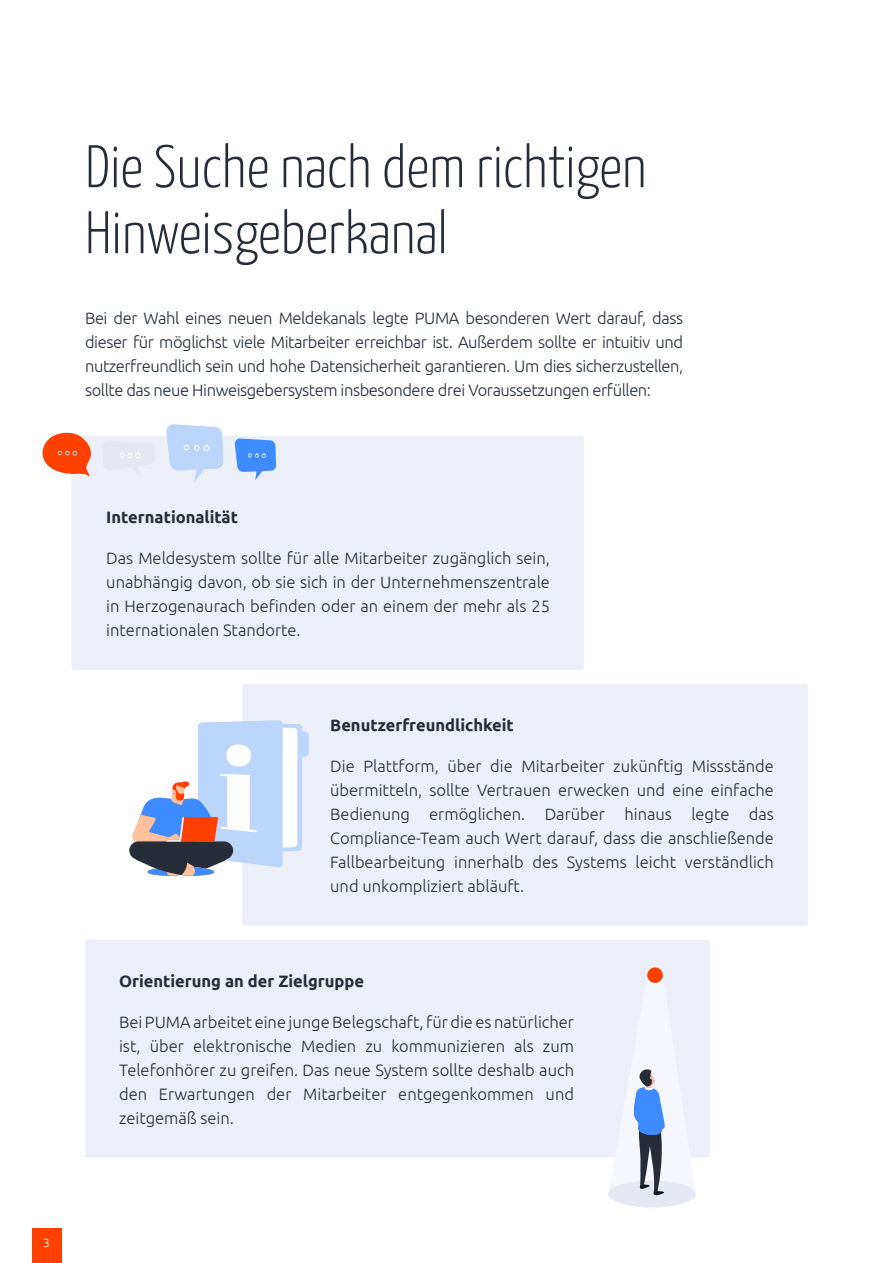
<style>
.page{position:relative;width:893px;height:1263px;background:#fff}
.page>*{position:absolute;margin:0;border:0;box-sizing:border-box;transform-origin:0 0}
.t1{font:300 60px/66px "Yanone Kaffeesatz";color:#262c38}
.t2{font:300 16.5px/24px "Ubuntu";color:#262c38;text-align:justify}
.t3{font:700 16.5px "Ubuntu";color:#262c38}
.t4{font:300 12px "Ubuntu";color:#fff}
</style>
<div class="page">
<div style="left:32px;top:1229px;width:29px;height:34px;background:#ff4000"></div>
<div style="left:72px;top:436px;width:512px;height:234px;background:#eceff8;border-radius:2px"></div>
<svg style="left:120px;top:453px;width:20px;height:5px"></svg>
<svg style="left:43px;top:432px;width:48px;height:45px"></svg>
<svg style="left:234px;top:438px;width:42px;height:42px"></svg>
<svg style="left:166px;top:424px;width:57px;height:58px"></svg>
<div style="left:242px;top:684px;width:566px;height:241px;background:#eceff8;border-radius:2px"></div>
<svg style="left:129px;top:841px;width:104px;height:18px"></svg>
<svg style="left:132px;top:720px;width:177px;height:156px"></svg>
<div style="left:85px;top:940px;width:625px;height:217px;background:#eceff8;border-radius:2px"></div>
<svg style="left:609px;top:982px;width:87px;height:226px"></svg>
<div style="left:647px;top:967px;width:16px;height:16px;background:#ff4000;border-radius:50%"></div>
<h1 class="t1" style="left:85px;top:130px;width:563px">Die Suche nach dem richtigen<br>Hinweisgeberkanal</h1>
<p class="t2" style="left:85px;top:306px;width:600px">Bei der Wahl eines neuen Meldekanals legte PUMA besonderen Wert darauf, dass dieser für möglichst viele Mitarbeiter erreichbar ist. Außerdem sollte er intuitiv und nutzerfreundlich sein und hohe Datensicherheit garantieren. Um dies sicherzustellen, sollte das neue Hinweisgebersystem insbesondere drei Voraussetzungen erfüllen:</p>
<p class="t3" style="left:106px;top:507px;width:133px">Internationalität</p>
<p class="t2" style="left:106px;top:546px;width:445px">Das Meldesystem sollte für alle Mitarbeiter zugänglich sein, unabhängig davon, ob sie sich in der Unternehmenszentrale in Herzogenaurach befinden oder an einem der mehr als 25 internationalen Standorte.</p>
<p class="t3" style="left:330px;top:715px;width:185px">Benutzerfreundlichkeit</p>
<p class="t2" style="left:330px;top:754px;width:445px">Die Plattform, über die Mitarbeiter zukünftig Missstände übermitteln, sollte Vertrauen erwecken und eine einfache Bedienung ermöglichen. Darüber hinaus legte das Compliance-Team auch Wert darauf, dass die anschließende Fallbearbeitung innerhalb des Systems leicht verständlich und unkompliziert abläuft.</p>
<p class="t3" style="left:119px;top:971px;width:247px">Orientierung an der Zielgruppe</p>
<p class="t2" style="left:119px;top:1009px;width:457px">Bei PUMA arbeitet eine junge Belegschaft, für die es natürlicher ist, über elektronische Medien zu kommunizieren als zum Telefonhörer zu greifen. Das neue System sollte deshalb auch den Erwartungen der Mitarbeiter entgegenkommen und zeitgemäß sein.</p>
<p class="t4" style="left:43px;top:1235px;width:8px">3</p>
</div>
